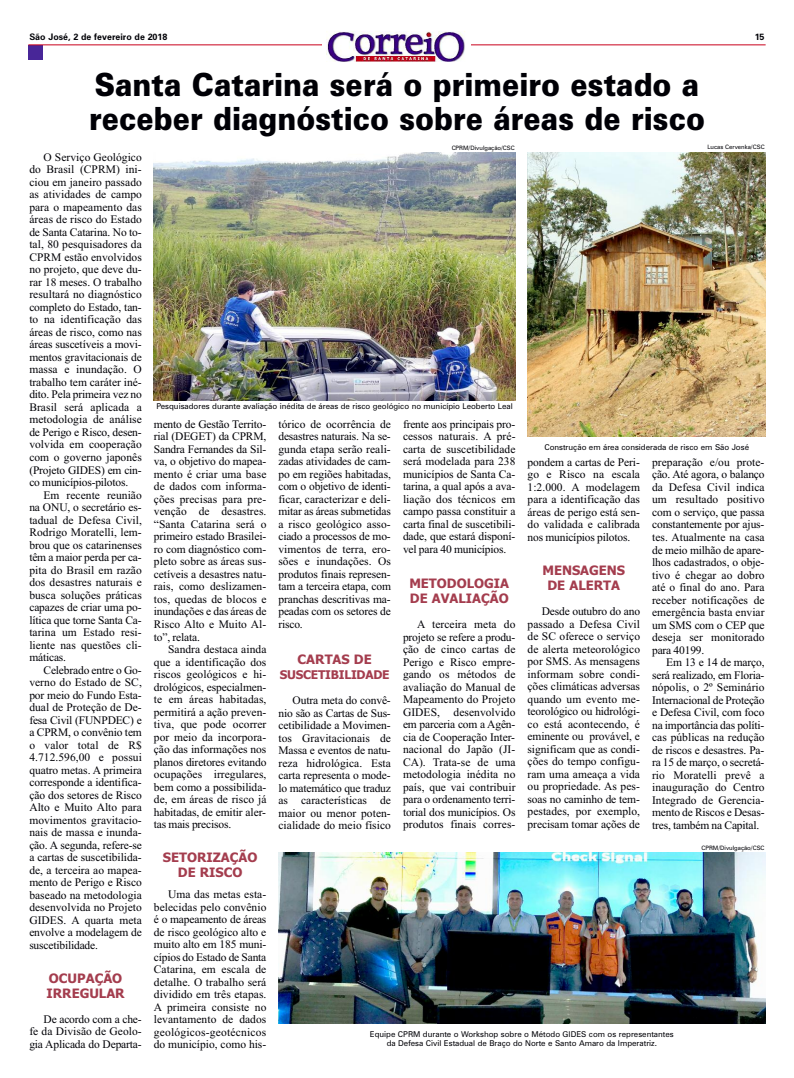
<style>
.page{position:relative;width:794px;height:1078px;background:#fff}
.page>*{position:absolute;margin:0;border:0;box-sizing:border-box;transform-origin:0 0}
.t1{font:900 32px/34px "Zurich BT";color:#000006;scale:.9 1}
.t2{font:700 13px/15px "Tahoma";color:#a43d4e}
.t3{font:700 12px "Tahoma";letter-spacing:-.02em;color:#a43d4e}
.t4{font:11.5px/12.5px "Times New Roman";letter-spacing:-.005em;color:#000006;text-align:justify}
.t5{font:700 9px "Zurich BT";color:#000006}
.t6{font:8px/9px "Zurich BT";color:#000006;text-align:center}
.t7{font:6px "Zurich BT";color:#000006}
</style>
<div class="page">
<div style="left:28px;top:45px;width:15px;height:14px;background:#482698"></div>
<hr style="left:28px;top:44px;width:737px;height:1px;background:#c9001c">
<div style="left:322px;top:28px;width:148px;height:34px;background:#fff"></div>
<img style="left:326px;top:31px;width:139px;height:31px">
<img style="left:278px;top:852px;width:487px;height:171px">
<img style="left:153px;top:152px;width:363px;height:248px">
<img style="left:528px;top:152px;width:237px;height:284px">
<p class="t5" style="left:29px;top:32px;width:140px">São José, 2 de fevereiro de 2018</p>
<p class="t5" style="left:754px;top:32px;width:11px">15</p>
<h1 class="t1" style="left:89px;top:68px;width:686px">Santa Catarina será o primeiro estado a receber diagnóstico sobre áreas de risco</h1>
<p class="t4" style="left:29px;top:150px;width:114px;text-indent:14px">O Serviço Geológico do Brasil (CPRM) ini&shy;ciou em janeiro passado as atividades de campo para o mapeamento das áreas de risco do Estado de Santa Catarina. No to&shy;tal, 80 pesquisadores da CPRM estão envolvidos no projeto, que deve du&shy;rar 18 meses. O trabalho resultará no diagnóstico completo do Estado, tan&shy;to na identificação das áreas de risco, como nas áreas suscetíveis a movi&shy;mentos gravitacionais de massa e inundação. O trabalho tem caráter iné&shy;dito. Pela primeira vez no Brasil será aplicada a metodologia de análise de Perigo e Risco, desen&shy;volvida em cooperação com o governo japonês (Projeto GIDES) em cin&shy;co municípios-pilotos.</p>
<p class="t4" style="left:29px;top:488px;width:114px;text-indent:14px">Em recente reunião na ONU, o secretário es&shy;tadual de Defesa Civil, Rodrigo Moratelli, lem&shy;brou que os catarinenses têm a maior perda per ca&shy;pita do Brasil em razão dos desastres naturais e busca soluções práticas capazes de criar uma po&shy;lítica que torne Santa Ca&shy;tarina um Estado resi&shy;liente nas questões cli&shy;máticas.</p>
<p class="t4" style="left:29px;top:663px;width:114px;text-indent:14px">Celebrado entre o Go&shy;verno do Estado de SC, por meio do Fundo Esta&shy;dual de Proteção de De&shy;fesa Civil (FUNPDEC) e a CPRM, o convênio tem o valor total de R$ 4.712.596,00 e possui quatro metas. A primeira corresponde a identifica&shy;ção dos setores de Risco Alto e Muito Alto para movimentos gravitacio&shy;nais de massa e inunda&shy;ção. A segunda, refere-se a cartas de suscetibilida&shy;de, a terceira ao mapea&shy;mento de Perigo e Risco baseado na metodologia desenvolvida no Projeto GIDES. A quarta meta envolve a modelagem de suscetibilidade.</p>
<p class="t2" style="left:46px;top:970px;width:80px">OCUPAÇÃO<br>IRREGULAR</p>
<p class="t4" style="left:29px;top:1012px;width:114px;text-indent:14px">De acordo com a che&shy;fe da Divisão de Geolo&shy;gia Aplicada do Departa-</p>
<p class="t7" style="left:452px;top:145px;width:65px">CPRM/Divulgação/CSC</p>
<p class="t6" style="left:156px;top:401px;width:358px">Pesquisadores durante avaliação inédita de áreas de risco geológico no município Leoberto Leal</p>
<p class="t7" style="left:707px;top:144px;width:59px">Lucas Cervenka/CSC</p>
<p class="t4" style="left:154px;top:417px;width:114px">mento de Gestão Territo&shy;rial (DEGET) da CPRM, Sandra Fernandes da Sil&shy;va, o objetivo do mapea&shy;mento é criar uma base de dados com informa&shy;ções precisas para pre&shy;venção de desastres. “Santa Catarina será o primeiro estado Brasilei&shy;ro com diagnóstico com&shy;pleto sobre as áreas sus&shy;cetíveis a desastres natu&shy;rais, como deslizamen&shy;tos, quedas de blocos e inundações e das áreas de Risco Alto e Muito Al&shy;to”, relata.</p>
<p class="t4" style="left:154px;top:642px;width:114px;text-indent:14px">Sandra destaca ainda que a identificação dos riscos geológicos e hi&shy;drológicos, especialmen&shy;te em áreas habitadas, permitirá a ação preven&shy;tiva, que pode ocorrer por meio da incorpora&shy;ção das informações nos planos diretores evitando ocupações irregulares, bem como a possibilida&shy;de, em áreas de risco já habitadas, de emitir aler&shy;tas mais precisos.</p>
<p class="t2" style="left:163px;top:850px;width:96px;text-align:center">SETORIZAÇÃO<br>DE RISCO</p>
<p class="t4" style="left:154px;top:887px;width:114px;text-indent:14px">Uma das metas esta&shy;belecidas pelo convênio é o mapeamento de áreas de risco geológico alto e muito alto em 185 muni&shy;cípios do Estado de Santa Catarina, em escala de detalhe. O trabalho será dividido em três etapas.<br>A primeira consiste no levantamento de dados geológicos-geotécnicos do município, como his-</p>
<p class="t4" style="left:278px;top:417px;width:114px">tórico de ocorrência de desastres naturais. Na se&shy;gunda etapa serão reali&shy;zadas atividades de cam&shy;po em regiões habitadas, com o objetivo de identi&shy;ficar, caracterizar e deli&shy;mitar as áreas submetidas a risco geológico asso&shy;ciado a processos de mo&shy;vimentos de terra, ero&shy;sões e inundações. Os produtos finais represen&shy;tam a terceira etapa, com pranchas descritivas ma&shy;peadas com os setores de risco.</p>
<p class="t2" style="left:298px;top:652px;width:76px">CARTAS DE</p>
<p class="t3" style="left:280px;top:667px;width:111px">SUSCETIBILIDADE</p>
<p class="t4" style="left:278px;top:693px;width:114px;text-indent:14px">Outra meta do convê&shy;nio são as Cartas de Sus&shy;cetibilidade a Movimen&shy;tos Gravitacionais de Massa e eventos de natu&shy;reza hidrológica. Esta carta representa o mode&shy;lo matemático que traduz as características de maior ou menor poten&shy;cialidade do meio físico</p>
<p class="t4" style="left:403px;top:417px;width:114px">frente aos principais pro&shy;cessos naturais. A pré&shy;carta de suscetibilidade será modelada para 238 municípios de Santa Ca&shy;tarina, a qual após a ava&shy;liação dos técnicos em campo passa constituir a carta final de suscetibili&shy;dade, que estará disponí&shy;vel para 40 municípios.</p>
<p class="t2" style="left:409px;top:576px;width:101px">METODOLOGIA<br>DE AVALIAÇÃO</p>
<p class="t4" style="left:403px;top:617px;width:114px;text-indent:14px">A terceira meta do projeto se refere a produ&shy;ção de cinco cartas de Perigo e Risco empre&shy;gando os métodos de avaliação do Manual de Mapeamento do Projeto GIDES, desenvolvido em parceria com a Agên&shy;cia de Cooperação Inter&shy;nacional do Japão (JI-CA). Trata-se de uma metodologia inédita no país, que vai contribuir para o ordenamento terri&shy;torial dos municípios. Os produtos finais corres-</p>
<p class="t6" style="left:544px;top:442px;width:206px">Construção em área considerada de risco em São José</p>
<p class="t4" style="left:527px;top:455px;width:114px">pondem a cartas de Peri&shy;go e Risco na escala 1:2.000. A modelagem para a identificação das áreas de perigo está sen&shy;do validada e calibrada nos municípios pilotos.</p>
<p class="t2" style="left:542px;top:563px;width:84px;text-align:center">MENSAGENS<br>DE ALERTA</p>
<p class="t4" style="left:527px;top:604px;width:114px;text-indent:14px">Desde outubro do ano passado a Defesa Civil de SC oferece o serviço de alerta meteorológico por SMS. As mensagens informam sobre condi&shy;ções climáticas adversas quando um evento me&shy;teorológico ou hidrológi&shy;co está acontecendo, é eminente ou provável, e significam que as condi&shy;ções do tempo configu&shy;ram uma ameaça a vida ou propriedade. As pes&shy;soas no caminho de tem&shy;pestades, por exemplo, precisam tomar ações de</p>
<p class="t4" style="left:652px;top:455px;width:114px">preparação e/ou prote&shy;ção. Até agora, o balanço da Defesa Civil indica um resultado positivo com o serviço, que passa constantemente por ajus&shy;tes. Atualmente na casa de meio milhão de apare&shy;lhos cadastrados, o obje&shy;tivo é chegar ao dobro até o final do ano. Para receber notificações de emergência basta enviar um SMS com o CEP que deseja ser monitorado para 40199.</p>
<p class="t4" style="left:652px;top:655px;width:114px;text-indent:14px">Em 13 e 14 de março, será realizado, em Floria&shy;nópolis, o 2º Seminário Internacional de Proteção e Defesa Civil, com foco na importância das políti&shy;cas públicas na redução de riscos e desastres. Pa&shy;ra 15 de março, o secretá&shy;rio Moratelli prevê a inauguração do Centro Integrado de Gerencia&shy;mento de Riscos e Desas&shy;tres, também na Capital.</p>
<p class="t7" style="left:701px;top:844px;width:65px">CPRM/Divulgação/CSC</p>
<p class="t6" style="left:370px;top:1029px;width:305px">Equipe CPRM durante o Workshop sobre o Método GIDES com os representantes da Defesa Civil Estadual de Braço do Norte e Santo Amaro da Imperatriz.</p>
</div>
